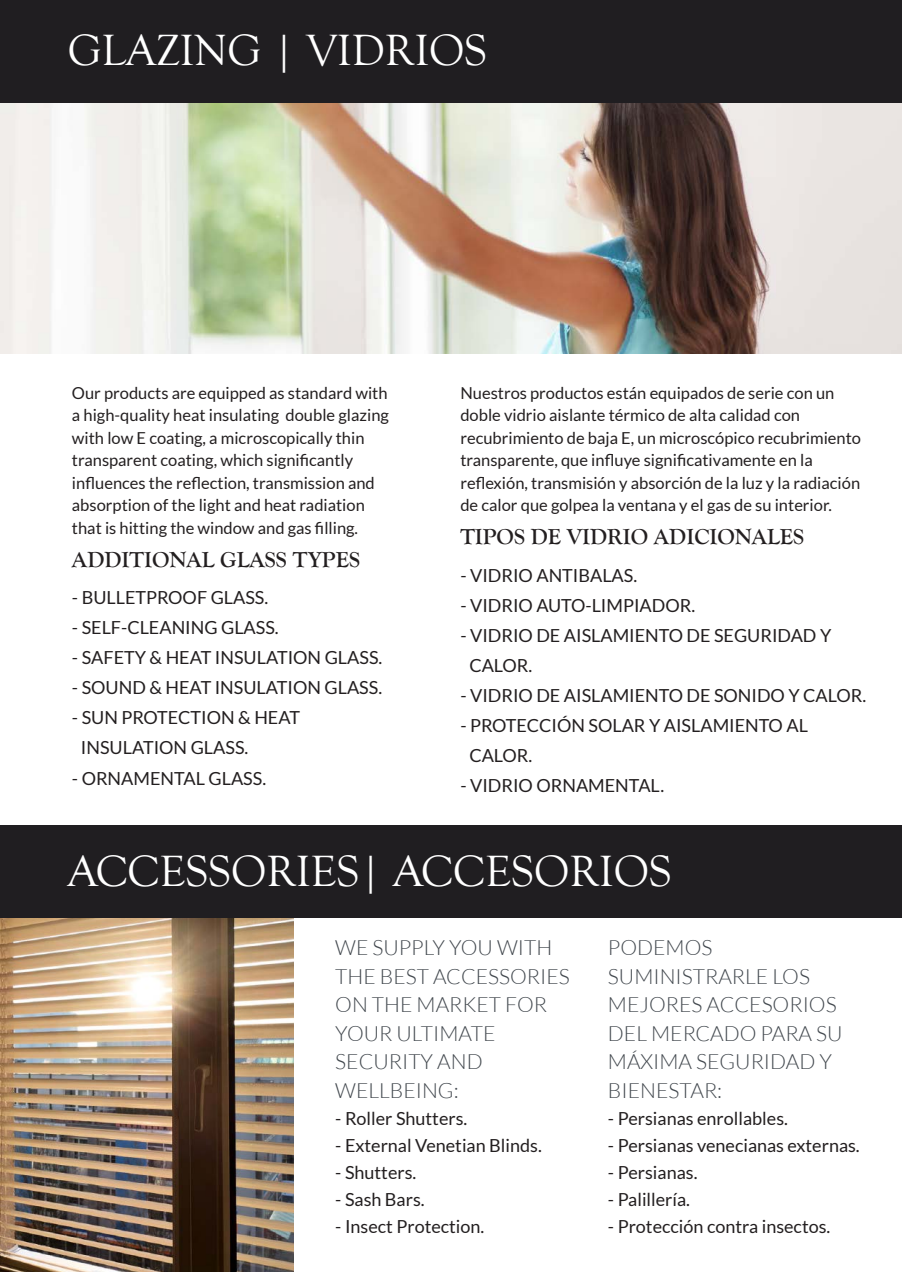
<style>
.page{position:relative;width:902px;height:1272px;background:#fff}
.page>*{position:absolute;margin:0;border:0;box-sizing:border-box;transform-origin:0 0}
.t1{font:45px "Goudy Old Style T";color:#fff}
.t2{font:700 22.5px "Goudy Old Style T";color:#231f20}
.t3{font:300 21px/28.5px "Lato";color:#42484e}
.t4{font:18px/30px "Lato";color:#231f20}
.t5{font:16.5px/22.5px "Lato";color:#231f20}
</style>
<div class="page">
<img style="left:0;top:102px;width:901px;height:251px">
<img style="left:0;top:917px;width:293px;height:354px">
<div style="left:0;top:0;width:901px;height:102px;background:#201e21"></div>
<div style="left:0;top:825px;width:901px;height:92px;background:#201e21"></div>
<h1 class="t1" style="left:68px;top:25px;width:421px">GLAZING | VIDRIOS</h1>
<p class="t5" style="left:72px;top:381px;width:318px">Our products are equipped as standard with a high-quality heat insulating double glazing with low E coating, a microscopically thin transparent coating, which significantly influences the reflection, transmission and absorption of the light and heat radiation that is hitting the window and gas filling.</p>
<h2 class="t2" style="left:72px;top:547px;width:289px">ADDITIONAL GLASS TYPES</h2>
<p class="t4" style="left:72px;top:582px;width:198px">- BULLETPROOF GLASS.</p>
<p class="t4" style="left:72px;top:612px;width:208px">- SELF-CLEANING GLASS.</p>
<p class="t4" style="left:72px;top:642px;width:312px">- SAFETY &amp; HEAT INSULATION GLASS.</p>
<p class="t4" style="left:72px;top:672px;width:312px">- SOUND &amp; HEAT INSULATION GLASS.</p>
<p class="t4" style="left:81px;top:702px;width:221px;text-indent:-9px">- SUN PROTECTION &amp; HEAT<br>INSULATION GLASS.</p>
<p class="t4" style="left:72px;top:762px;width:196px">- ORNAMENTAL GLASS.</p>
<p class="t5" style="left:460px;top:381px;width:402px">Nuestros productos están equipados de serie con un doble vidrio aislante térmico de alta calidad con recubrimiento de baja E, un microscópico recubrimiento transparente, que influye significativamente en la reflexión, transmisión y absorción de la luz y la radiación de calor que golpea la ventana y el gas de su interior.</p>
<h2 class="t2" style="left:460px;top:524px;width:345px">TIPOS DE VIDRIO ADICIONALES</h2>
<p class="t4" style="left:460px;top:560px;width:178px">- VIDRIO ANTIBALAS.</p>
<p class="t4" style="left:460px;top:590px;width:236px">- VIDRIO AUTO-LIMPIADOR.</p>
<p class="t4" style="left:469px;top:620px;width:363px;text-indent:-9px">- VIDRIO DE AISLAMIENTO DE SEGURIDAD Y<br>CALOR.</p>
<p class="t4" style="left:460px;top:680px;width:407px">- VIDRIO DE AISLAMIENTO DE SONIDO Y CALOR.</p>
<p class="t4" style="left:469px;top:710px;width:340px;text-indent:-9px">- PROTECCIÓN SOLAR Y AISLAMIENTO AL<br>CALOR.</p>
<p class="t4" style="left:460px;top:770px;width:205px">- VIDRIO ORNAMENTAL.</p>
<h1 class="t1" style="left:68px;top:846px;width:605px">ACCESSORIES| ACCESORIOS</h1>
<p class="t3" style="left:335px;top:933px;width:236px">WE SUPPLY YOU WITH<br>THE BEST ACCESSORIES<br>ON THE MARKET FOR<br>YOUR ULTIMATE<br>SECURITY AND<br>WELLBEING:</p>
<p class="t4" style="left:335px;top:1103px;width:133px">- Roller Shutters.</p>
<p class="t4" style="left:335px;top:1130px;width:208px">- External Venetian Blinds.</p>
<p class="t4" style="left:335px;top:1157px;width:83px">- Shutters.</p>
<p class="t4" style="left:335px;top:1184px;width:91px">- Sash Bars.</p>
<p class="t4" style="left:335px;top:1211px;width:151px">- Insect Protection.</p>
<p class="t3" style="left:608px;top:933px;width:236px">PODEMOS<br>SUMINISTRARLE LOS<br>MEJORES ACCESORIOS<br>DEL MERCADO PARA SU<br>MÁXIMA SEGURIDAD Y<br>BIENESTAR:</p>
<p class="t4" style="left:608px;top:1103px;width:181px">- Persianas enrollables.</p>
<p class="t4" style="left:608px;top:1130px;width:253px">- Persianas venecianas externas.</p>
<p class="t4" style="left:608px;top:1157px;width:91px">- Persianas.</p>
<p class="t4" style="left:608px;top:1184px;width:84px">- Palillería.</p>
<p class="t4" style="left:608px;top:1211px;width:224px">- Protección contra insectos.</p>
</div>
